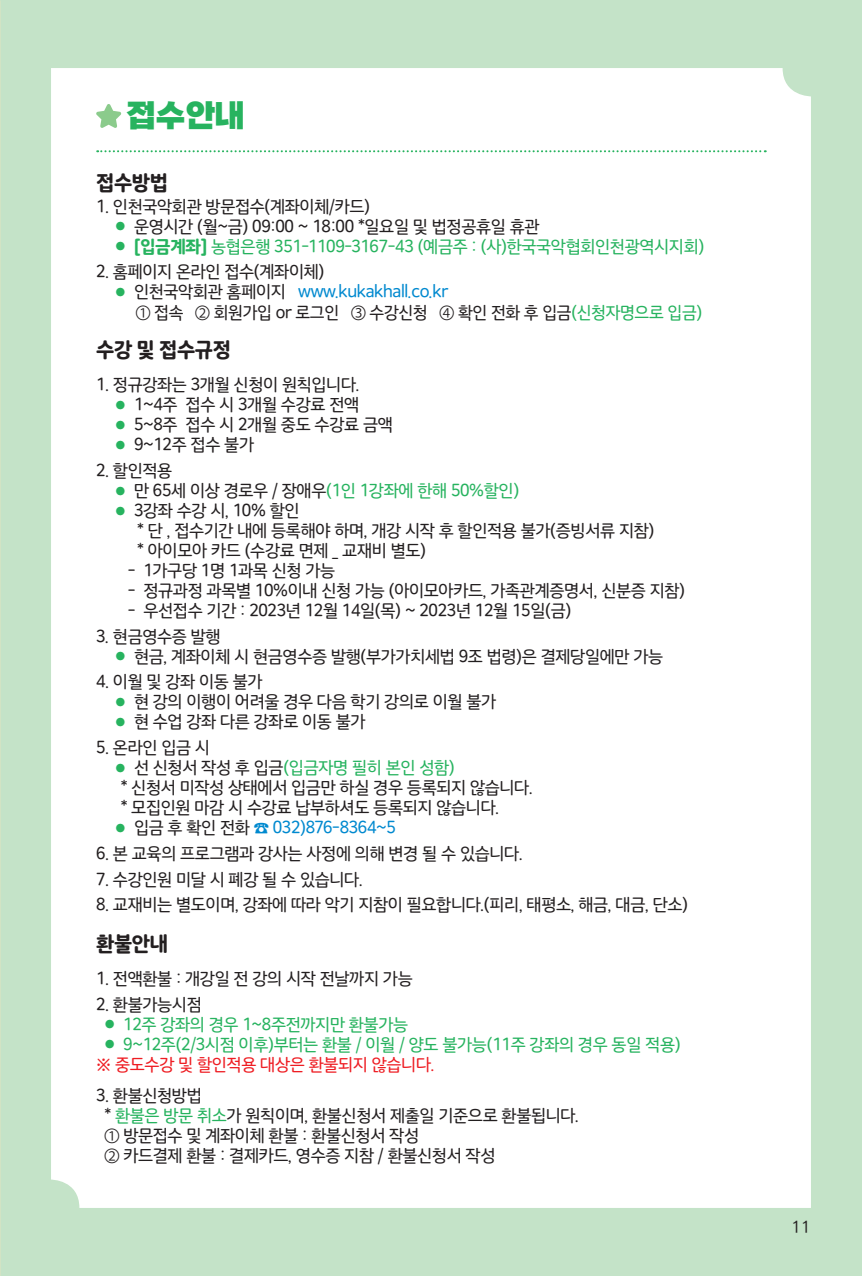
<style>
.page{position:relative;width:862px;height:1276px;background:#c4e3c8}
.page>*{position:absolute;margin:0;border:0;box-sizing:border-box;transform-origin:0 0}
.t1{font:32px "Rix Dongnim Dotum R";color:#27b35f}
.t2{font:20px "SD Gothic Neo Round h Eb";letter-spacing:-.02em;color:#231f20}
.t3{font:17px/20px "SD Gothic Neo Round e Md";letter-spacing:-.02em;color:#231f20}
.t4{font:17px/20px "SD Gothic Neo Round e Md";letter-spacing:-.02em;color:#27b35f}
.t5{font:17px "SD Gothic Neo Round e Md";letter-spacing:-.02em;color:#0089cf}
.t6{font:16px "Rix M Go M";color:#231f20}
.s1{font-size:12px;color:#27b35f}
.s2{font-size:12px}
.s3{font-family:"SD Gothic Neo Round h Eb"}
.s4{color:#0089cf}
.s5{color:#27b35f}
.s6{color:#231f20}
.s7{color:#ee1d23}
</style>
<div class="page">
<div style="left:51px;top:68px;width:760px;height:1140px;background:#fff"></div>
<svg style="left:96px;top:104px;width:25px;height:24px"></svg>
<svg style="left:97px;top:150px;width:669px;height:2px"></svg>
<h1 class="t1" style="left:126px;top:98px;width:119px">접수안내</h1>
<p class="t2" style="left:96px;top:173px;width:73px">접수방법</p>
<p class="t3" style="left:96px;top:197px;width:275px">1. 인천국악회관 방문접수(계좌이체/카드)</p>
<p class="t3" style="left:115px;top:217px;width:426px"><span class="s1">●</span> 운영시간 (월~금) 09:00 ~ 18:00 *일요일 및 법정공휴일 휴관</p>
<p class="t4" style="left:115px;top:237px;width:590px"><span class="s2">●</span> <span class="s3">[입금계좌]</span> 농협은행 351-1109-3167-43 (예금주 : (사)한국국악협회인천광역시지회)</p>
<p class="t3" style="left:96px;top:262px;width:230px">2. 홈페이지 온라인 접수(계좌이체)</p>
<p class="t3" style="left:136px;top:282px;width:568px;text-indent:-20px"><span class="s1">●</span> 인천국악회관 홈페이지 <span class="s4">www.kukakhall.co.kr<br></span>① 접속 ② 회원가입 or 로그인 ③ 수강신청 ④ 확인 전화 후 입금<span class="s5">(신청자명으로 입금)</span></p>
<p class="t2" style="left:96px;top:340px;width:136px">수강 및 접수규정</p>
<p class="t3" style="left:96px;top:375px;width:265px">1. 정규강좌는 3개월 신청이 원칙입니다.</p>
<p class="t3" style="left:115px;top:395px;width:245px"><span class="s1">●</span> 1~4주 접수 시 3개월 수강료 전액</p>
<p class="t3" style="left:115px;top:415px;width:279px"><span class="s1">●</span> 5~8주 접수 시 2개월 중도 수강료 금액</p>
<p class="t3" style="left:115px;top:435px;width:140px"><span class="s1">●</span> 9~12주 접수 불가</p>
<p class="t3" style="left:96px;top:461px;width:78px">2. 할인적용</p>
<p class="t4" style="left:115px;top:481px;width:405px"><span class="s2">●</span> <span class="s6">만 65세 이상 경로우 / 장애우</span>(1인 1강좌에 한해 50%할인)</p>
<p class="t3" style="left:137px;top:501px;width:518px;text-indent:-22px"><span class="s1">●</span> 3강좌 수강 시, 10% 할인<br>* 단 , 접수기간 내에 등록해야 하며, 개강 시작 후 할인적용 불가(증빙서류 지참) * 아이모아 카드 (수강료 면제 _ 교재비 별도)</p>
<p class="t3" style="left:128px;top:561px;width:209px">- 1가구당 1명 1과목 신청 가능</p>
<p class="t3" style="left:128px;top:581px;width:559px">- 정규과정 과목별 10%이내 신청 가능 (아이모아카드, 가족관계증명서, 신분증 지참)</p>
<p class="t3" style="left:128px;top:601px;width:445px">- 우선접수 기간 : 2023년 12월 14일(목) ~ 2023년 12월 15일(금)</p>
<p class="t3" style="left:96px;top:626px;width:126px">3. 현금영수증 발행</p>
<p class="t3" style="left:115px;top:646px;width:549px"><span class="s1">●</span> 현금, 계좌이체 시 현금영수증 발행(부가가치세법 9조 법령)은 결제당일에만 가능</p>
<p class="t3" style="left:96px;top:672px;width:168px">4. 이월 및 강좌 이동 불가</p>
<p class="t3" style="left:115px;top:692px;width:382px"><span class="s1">●</span> 현 강의 이행이 어려울 경우 다음 학기 강의로 이월 불가</p>
<p class="t3" style="left:115px;top:712px;width:252px"><span class="s1">●</span> 현 수업 강좌 다른 강좌로 이동 불가</p>
<p class="t3" style="left:96px;top:738px;width:115px">5. 온라인 입금 시</p>
<p class="t3" style="left:121px;top:758px;width:414px;text-indent:-5px"><span class="s1">●</span> 선 신청서 작성 후 입금<span class="s5">(입금자명 필히 본인 성함)<br></span>* 신청서 미작성 상태에서 입금만 하실 경우 등록되지 않습니다. * 모집인원 마감 시 수강료 납부하셔도 등록되지 않습니다.</p>
<p class="t5" style="left:115px;top:819px;width:282px"><span class="s1">●</span> <span class="s6">입금 후 확인 전화</span> ☎ 032)876-8364~5</p>
<p class="t3" style="left:96px;top:843px;width:428px">6. 본 교육의 프로그램과 강사는 사정에 의해 변경 될 수 있습니다.</p>
<p class="t3" style="left:96px;top:869px;width:268px">7. 수강인원 미달 시 폐강 될 수 있습니다.</p>
<p class="t3" style="left:96px;top:895px;width:593px">8. 교재비는 별도이며, 강좌에 따라 악기 지참이 필요합니다.(피리, 태평소, 해금, 대금, 단소)</p>
<p class="t2" style="left:96px;top:933px;width:73px">환불안내</p>
<p class="t3" style="left:96px;top:969px;width:318px">1. 전액환불 : 개강일 전 강의 시작 전날까지 가능</p>
<p class="t3" style="left:96px;top:994px;width:107px">2. 환불가능시점</p>
<p class="t4" style="left:104px;top:1014px;width:305px"><span class="s2">●</span> 12주 강좌의 경우 1~8주전까지만 환불가능</p>
<p class="t4" style="left:96px;top:1034px;width:586px;text-indent:8px"><span class="s2">●</span> 9~12주(2/3시점 이후)부터는 환불 / 이월 / 양도 불가능(11주 강좌의 경우 동일 적용) <span class="s7">※ 중도수강 및 할인적용 대상은 환불되지 않습니다.</span></p>
<p class="t3" style="left:104px;top:1086px;width:476px;text-indent:-8px">3. 환불신청방법<br>* <span class="s5">환불은 방문 취소</span>가 원칙이며, 환불신청서 제출일 기준으로 환불됩니다.<br>① 방문접수 및 계좌이체 환불 : 환불신청서 작성<br>② 카드결제 환불 : 결제카드, 영수증 지참 / 환불신청서 작성</p>
<p class="t6" style="left:791px;top:1217px;width:21px">11</p>
</div>
